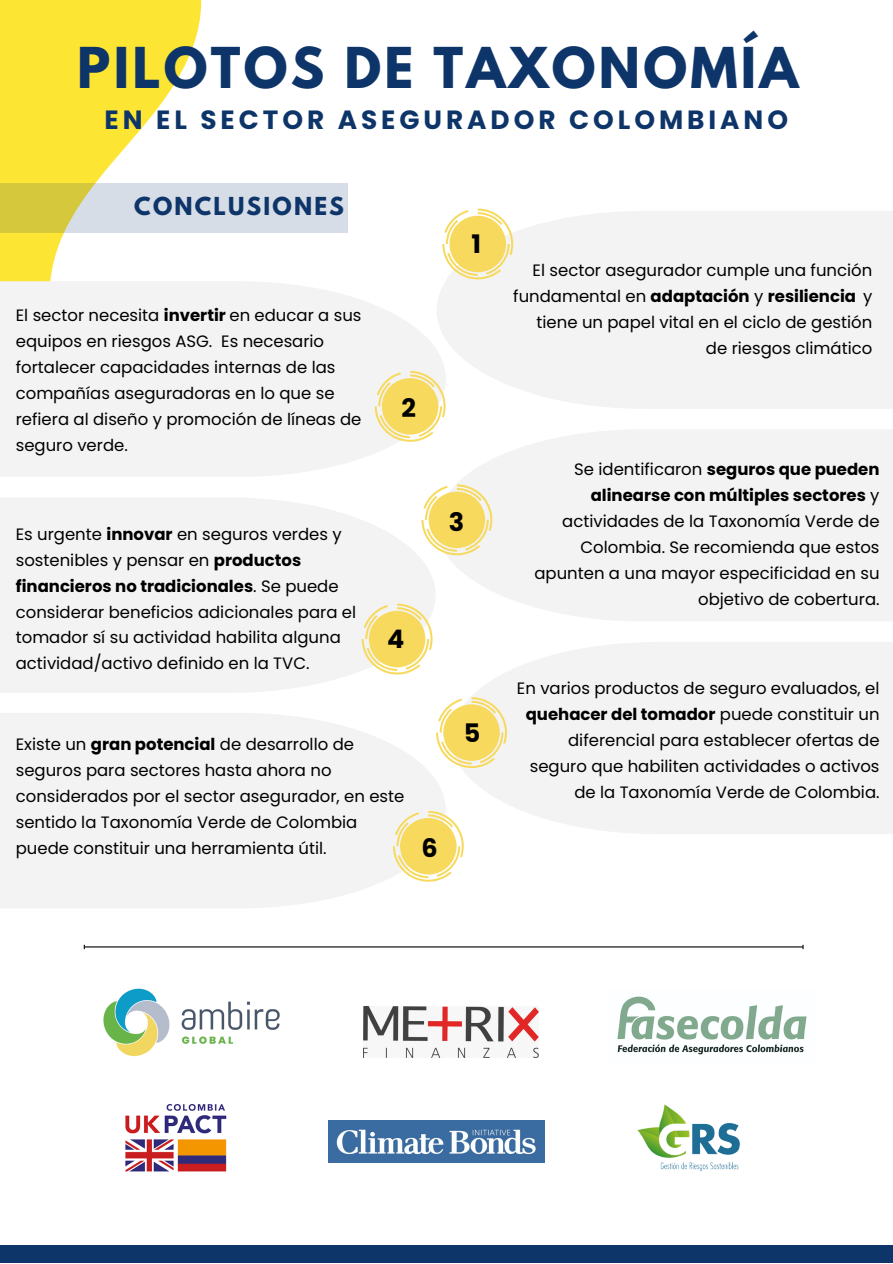
<style>
.page{position:relative;width:893px;height:1264px;background:#fff}
.page>*{position:absolute;margin:0;border:0;box-sizing:border-box;transform-origin:0 0}
.t1{font:700 49.8px "League Spartan";letter-spacing:.065em;color:#0e3569}
.t2{font:700 26.4px "Poppins";letter-spacing:.15em;color:#0e3569}
.t3{font:700 25.5px "Poppins";color:#000}
.t4{font:700 21.9px "League Spartan";letter-spacing:.1em;color:#0e3569}
.t5{font:16.5px/25.8px "Poppins";color:#000;text-align:right}
.s1{font-weight:700}
</style>
<div class="page">
<div style="left:0;top:1245px;width:892px;height:17px;background:#0e3569"></div>
<div style="left:446px;top:211px;width:446px;height:198px;background:#f3f3f4"></div>
<svg style="left:0;top:0;width:348px;height:281px"></svg>
<svg style="left:0;top:184px;width:348px;height:49px;background:#d6d8bf"></svg>
<img style="left:617px;top:996px;width:190px;height:59px">
<img style="left:328px;top:1120px;width:216px;height:42px">
<img style="left:125px;top:1104px;width:102px;height:67px">
<img style="left:637px;top:1104px;width:103px;height:67px">
<img style="left:363px;top:1006px;width:175px;height:51px">
<img style="left:103px;top:988px;width:177px;height:68px">
<hr style="left:85px;top:946px;width:717px;height:1px;background:#000">
<svg style="left:442px;top:208px;width:71px;height:71px"></svg>
<svg style="left:0;top:281px;width:446px;height:196px;fill:#f3f3f4"></svg>
<svg style="left:436px;top:429px;width:456px;height:192px;fill:#f3f3f4"></svg>
<svg style="left:375px;top:371px;width:70px;height:71px"></svg>
<svg style="left:430px;top:484px;width:62px;height:71px"></svg>
<svg style="left:0;top:497px;width:435px;height:196px;fill:#f3f3f4"></svg>
<svg style="left:361px;top:603px;width:71px;height:71px"></svg>
<svg style="left:462px;top:642px;width:430px;height:192px;fill:#f3f3f4"></svg>
<svg style="left:443px;top:697px;width:64px;height:71px"></svg>
<svg style="left:0;top:712px;width:446px;height:196px;fill:#f3f3f4"></svg>
<svg style="left:393px;top:810px;width:70px;height:71px"></svg>
<h1 class="t1" style="left:77px;top:43px;width:722px">PILOTOS DE TAXONOMÍA</h1>
<h2 class="t2" style="left:105px;top:101px;width:685px">EN EL SECTOR ASEGURADOR COLOMBIANO</h2>
<h3 class="t4" style="left:134px;top:195px;width:211px">CONCLUSIONES</h3>
<p class="t5" style="left:16px;top:302px;width:347px;text-align:left">El sector necesita <span class="s1">invertir</span> en educar a sus equipos en riesgos ASG. Es necesario fortalecer capacidades internas de las compañías aseguradoras en lo que se refiera al diseño y promoción de líneas de seguro verde.</p>
<h3 class="t3" style="left:401px;top:390px;width:16px">2</h3>
<h3 class="t3" style="left:471px;top:226px;width:11px">1</h3>
<p class="t5" style="left:16px;top:521px;width:342px;text-align:left">Es urgente <span class="s1">innovar</span> en seguros verdes y sostenibles y pensar en <span class="s1">productos financieros no tradicionales</span>. Se puede considerar beneficios adicionales para el tomador sí su actividad habilita alguna actividad/activo definido en la TVC.</p>
<h3 class="t3" style="left:387px;top:621px;width:19px">4</h3>
<h3 class="t3" style="left:449px;top:504px;width:17px">3</h3>
<p class="t5" style="left:16px;top:731px;width:390px;text-align:left">Existe un <span class="s1">gran potencial</span> de desarrollo de seguros para sectores hasta ahora no considerados por el sector asegurador, en este sentido la Taxonomía Verde de Colombia puede constituir una herramienta útil.</p>
<h3 class="t3" style="left:421px;top:830px;width:18px">6</h3>
<h3 class="t3" style="left:463px;top:714px;width:18px">5</h3>
<p class="t5" style="left:513px;top:257px;width:360px">El sector asegurador cumple una función fundamental en <span class="s1">adaptación</span> y <span class="s1">resiliencia</span> y tiene un papel vital en el ciclo de gestión de riesgos climático</p>
<p class="t5" style="left:534px;top:456px;width:346px">Se identificaron <span class="s1">seguros que pueden alinearse con múltiples sectores</span> y actividades de la Taxonomía Verde de Colombia. Se recomienda que estos apunten a una mayor especificidad en su objetivo de cobertura.</p>
<p class="t5" style="left:517px;top:675px;width:364px">En varios productos de seguro evaluados, el <span class="s1">quehacer del tomador</span> puede constituir un diferencial para establecer ofertas de seguro que habiliten actividades o activos de la Taxonomía Verde de Colombia.</p>
</div>
